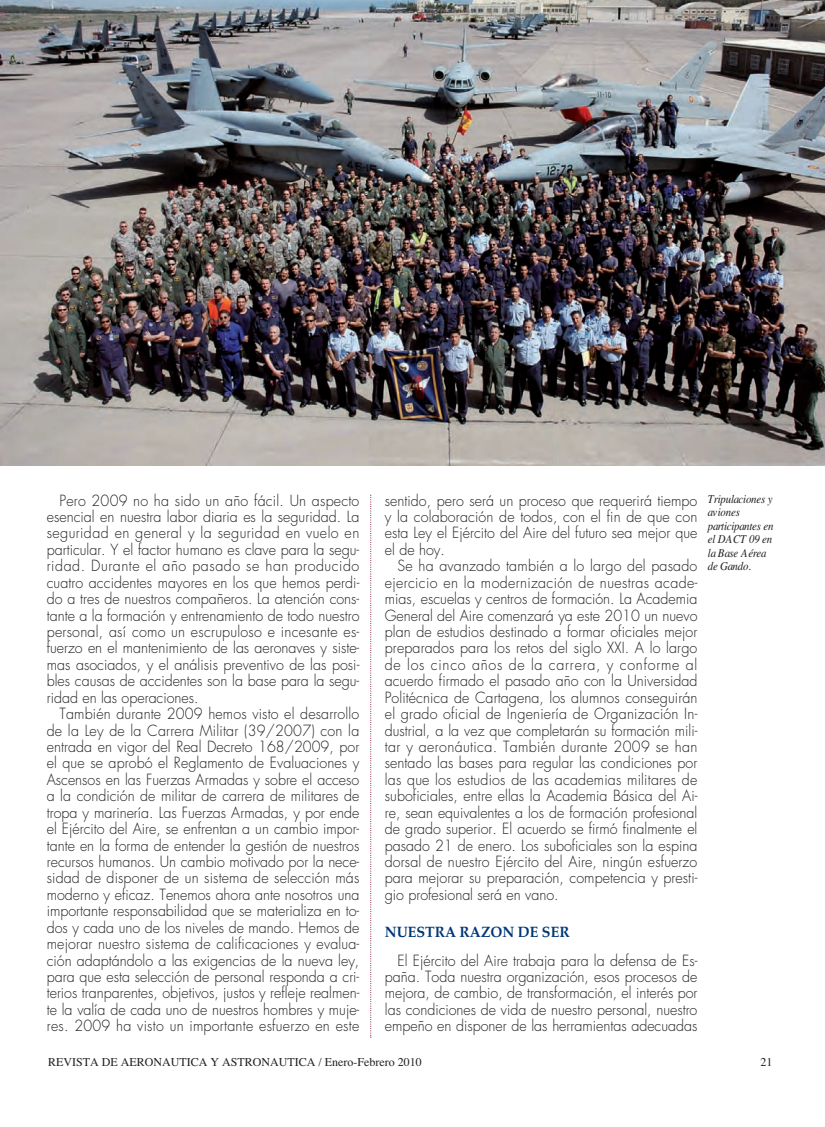
<style>
.page{position:relative;width:825px;height:1127px;background:#fff}
.page>*{position:absolute;margin:0;border:0;box-sizing:border-box;transform-origin:0 0}
.t1{font:300 15px/16.5px "Futura";color:#231f20;scale:.95 1}
.t2{font:300 15px "Futura";letter-spacing:.025em;color:#231f20;scale:.95 1}
.t3{font:300 15px "Futura";letter-spacing:.02em;color:#231f20;scale:.95 1}
.t4{font:300 15px "Futura";letter-spacing:.03em;color:#231f20;scale:.95 1}
.t5{font:300 15px "Futura";letter-spacing:.04em;color:#231f20;scale:.95 1}
.t6{font:300 15px "Futura";letter-spacing:.055em;color:#231f20;scale:.95 1}
.t7{font:italic 12px/13.5px "Times";letter-spacing:-.015em;color:#231f20;scale:.9 1}
.t8{font:12px "Times";color:#231f20}
.s1{font-family:"Palatino";font-weight:700;color:#013775}
</style>
<div class="page">
<svg style="left:370px;top:495px;width:1px;height:542px"></svg>
<img style="left:1px;top:0;width:824px;height:466px">
<p class="t1" style="left:60px;top:493px;width:317px">Pero 2009 no ha sido un año fácil. Un aspecto</p>
<p class="t1" style="left:47px;top:510px;width:330px">esencial en nuestra labor diaria es la seguridad. La</p>
<p class="t4" style="left:47px;top:526px;width:330px">seguridad en general y la seguridad en vuelo en</p>
<p class="t1" style="left:47px;top:542px;width:330px">particular. Y el factor humano es clave para la segu-</p>
<p class="t5" style="left:47px;top:559px;width:330px">ridad. Durante el año pasado se han producido</p>
<p class="t1" style="left:47px;top:575px;width:331px">cuatro accidentes mayores en los que hemos perdi-</p>
<p class="t1" style="left:47px;top:592px;width:330px">do a tres de nuestros compañeros. La atención cons-</p>
<p class="t1" style="left:47px;top:608px;width:331px">tante a la formación y entrenamiento de todo nuestro</p>
<p class="t1" style="left:47px;top:624px;width:330px">personal, así como un escrupuloso e incesante es-</p>
<p class="t1" style="left:47px;top:641px;width:330px">fuerzo en el mantenimiento de las aeronaves y siste-</p>
<p class="t1" style="left:47px;top:657px;width:331px">mas asociados, y el análisis preventivo de las posi-</p>
<p class="t1" style="left:47px;top:674px;width:330px">bles causas de accidentes son la base para la segu-</p>
<p class="t1" style="left:47px;top:690px;width:161px">ridad en las operaciones.</p>
<p class="t1" style="left:60px;top:707px;width:317px">También durante 2009 hemos visto el desarrollo</p>
<p class="t1" style="left:47px;top:723px;width:330px">de la Ley de la Carrera Militar (39/2007) con la</p>
<p class="t1" style="left:47px;top:739px;width:330px">entrada en vigor del Real Decreto 168/2009, por</p>
<p class="t1" style="left:47px;top:756px;width:330px">el que se aprobó el Reglamento de Evaluaciones y</p>
<p class="t1" style="left:47px;top:772px;width:330px">Ascensos en las Fuerzas Armadas y sobre el acceso</p>
<p class="t1" style="left:47px;top:789px;width:330px">a la condición de militar de carrera de militares de</p>
<p class="t1" style="left:47px;top:805px;width:330px">tropa y marinería. Las Fuerzas Armadas, y por ende</p>
<p class="t1" style="left:47px;top:822px;width:330px">el Ejército del Aire, se enfrentan a un cambio impor-</p>
<p class="t1" style="left:47px;top:838px;width:330px">tante en la forma de entender la gestión de nuestros</p>
<p class="t1" style="left:47px;top:854px;width:330px">recursos humanos. Un cambio motivado por la nece-</p>
<p class="t1" style="left:47px;top:871px;width:330px">sidad de disponer de un sistema de selección más</p>
<p class="t1" style="left:47px;top:887px;width:330px">moderno y eficaz. Tenemos ahora ante nosotros una</p>
<p class="t1" style="left:47px;top:904px;width:330px">importante responsabilidad que se materializa en to-</p>
<p class="t1" style="left:47px;top:920px;width:330px">dos y cada uno de los niveles de mando. Hemos de</p>
<p class="t1" style="left:47px;top:937px;width:330px">mejorar nuestro sistema de calificaciones y evalua-</p>
<p class="t1" style="left:47px;top:953px;width:330px">ción adaptándolo a las exigencias de la nueva ley,</p>
<p class="t1" style="left:47px;top:969px;width:330px">para que esta selección de personal responda a cri-</p>
<p class="t1" style="left:47px;top:986px;width:331px">terios tranparentes, objetivos, justos y refleje realmen-</p>
<p class="t1" style="left:47px;top:1002px;width:330px">te la valía de cada uno de nuestros hombres y muje-</p>
<p class="t3" style="left:47px;top:1019px;width:330px">res. 2009 ha visto un importante esfuerzo en este</p>
<p class="t1" style="left:385px;top:493px;width:330px">sentido, pero será un proceso que requerirá tiempo</p>
<p class="t1" style="left:385px;top:510px;width:330px">y la colaboración de todos, con el fin de que con</p>
<p class="t1" style="left:385px;top:526px;width:330px">esta Ley el Ejército del Aire del futuro sea mejor que</p>
<p class="t1" style="left:385px;top:542px;width:65px">el de hoy.</p>
<p class="t1" style="left:398px;top:559px;width:317px">Se ha avanzado también a lo largo del pasado</p>
<p class="t2" style="left:385px;top:575px;width:330px">ejercicio en la modernización de nuestras acade-</p>
<p class="t1" style="left:385px;top:592px;width:330px">mias, escuelas y centros de formación. La Academia</p>
<p class="t1" style="left:385px;top:608px;width:331px">General del Aire comenzará ya este 2010 un nuevo</p>
<p class="t1" style="left:385px;top:624px;width:331px">plan de estudios destinado a formar oficiales mejor</p>
<p class="t1" style="left:385px;top:641px;width:330px">preparados para los retos del siglo XXI. A lo largo</p>
<p class="t6" style="left:385px;top:657px;width:330px">de los cinco años de la carrera, y conforme al</p>
<p class="t1" style="left:385px;top:674px;width:330px">acuerdo firmado el pasado año con la Universidad</p>
<p class="t1" style="left:385px;top:690px;width:330px">Politécnica de Cartagena, los alumnos conseguirán</p>
<p class="t1" style="left:385px;top:707px;width:330px">el grado oficial de Ingeniería de Organización In-</p>
<p class="t1" style="left:385px;top:723px;width:330px">dustrial, a la vez que completarán su formación mili-</p>
<p class="t2" style="left:385px;top:740px;width:330px">tar y aeronáutica. También durante 2009 se han</p>
<p class="t1" style="left:385px;top:756px;width:330px">sentado las bases para regular las condiciones por</p>
<p class="t1" style="left:385px;top:772px;width:330px">las que los estudios de las academias militares de</p>
<p class="t1" style="left:385px;top:789px;width:331px">suboficiales, entre ellas la Academia Básica del Ai-</p>
<p class="t1" style="left:385px;top:805px;width:330px">re, sean equivalentes a los de formación profesional</p>
<p class="t1" style="left:385px;top:822px;width:330px">de grado superior. El acuerdo se firmó finalmente el</p>
<p class="t1" style="left:385px;top:838px;width:330px">pasado 21 de enero. Los suboficiales son la espina</p>
<p class="t1" style="left:385px;top:854px;width:330px">dorsal de nuestro Ejército del Aire, ningún esfuerzo</p>
<p class="t1" style="left:385px;top:871px;width:330px">para mejorar su preparación, competencia y presti-</p>
<p class="t1" style="left:385px;top:887px;width:184px">gio profesional será en vano.</p>
<p class="t1" style="left:398px;top:919px;width:317px;line-height:28.3px;text-indent:-13px"><span class="s1">NUESTRA RAZON DE SER<br></span>El Ejército del Aire trabaja para la defensa de Es-</p>
<p class="t1" style="left:385px;top:969px;width:331px;text-align:justify">paña. Toda nuestra organización, esos procesos de mejora, de cambio, de transformación, el interés por las condiciones de vida de nuestro personal, nuestro empeño en disponer de las herramientas adecuadas</p>
<p class="t8" style="left:48px;top:1058px;width:375px">REVISTA DE AERONAUTICA Y ASTRONAUTICA / Enero-Febrero 2010</p>
<p class="t8" style="left:760px;top:1058px;width:13px">21</p>
<p class="t7" style="left:708px;top:493px;width:74px">Tripulaciones y aviones participantes en el DACT 09 en la Base Aérea de Gando.</p>
</div>
